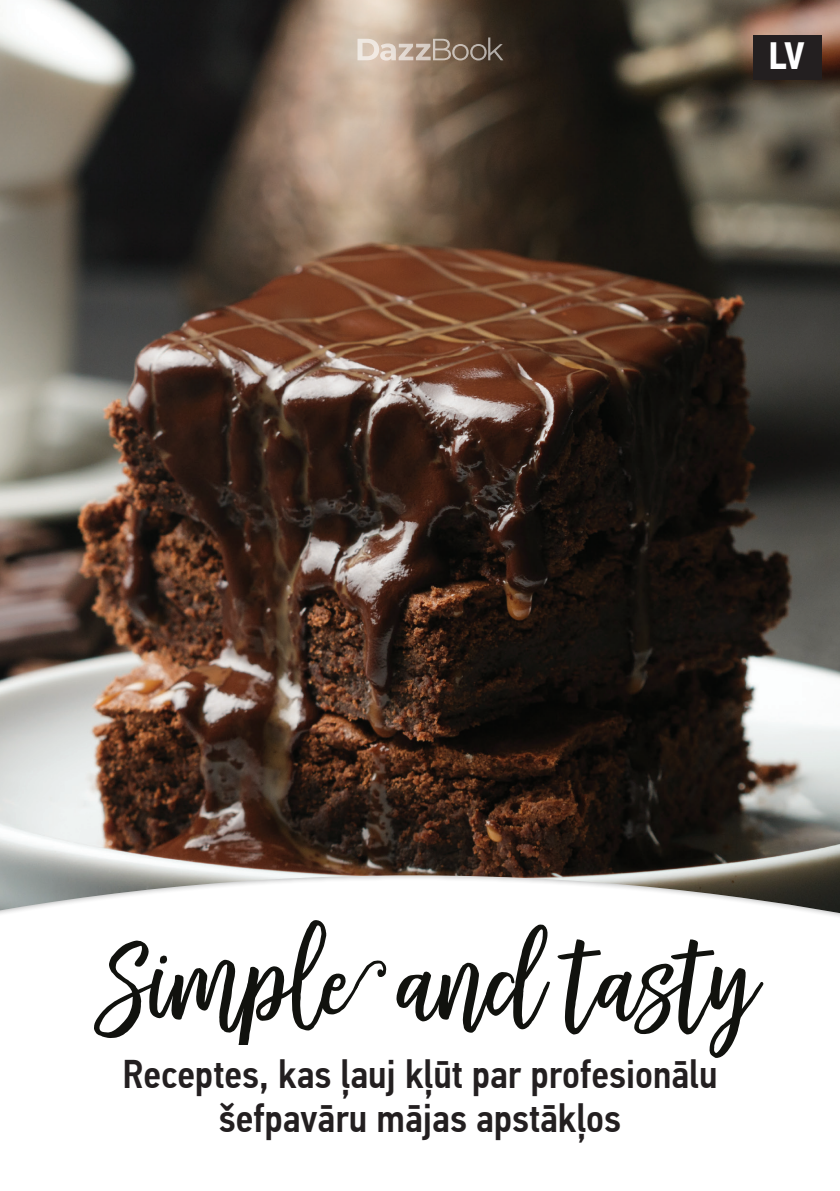
<style>
.page{position:relative;width:840px;height:1191px;background:#fff}
.page>*{position:absolute;margin:0;border:0;box-sizing:border-box;transform-origin:0 0}
.t1{font:700 44.4px "Montserrat";color:#fff}
.text_tabela{font:500 40px/44px "PF Din Text Cond Pro";color:#231f20;text-align:center}
.text_tabela-2{font:700 38px "PF Din Text Cond Pro";color:#fff}
.t2{font:600 29px/34.8px "Montserrat";color:#11120e;text-align:center}
</style>
<div class="page">
<img style="left:0;top:0;width:839px;height:875px">
<svg style="left:0;top:875px;width:839px;height:110px"></svg>
<svg style="left:94px;top:920px;width:292px;height:125px"></svg>
<svg style="left:396px;top:924px;width:367px;height:134px"></svg>
<svg style="left:357px;top:37px;width:146px;height:24px;background:#a59486"></svg>
<div style="left:141px;top:1045px;width:567px;height:79px;background:#fff"></div>
<div style="left:753px;top:35px;width:68px;height:45px;background:#231f20"></div>
<p class="t1" style="left:765px;top:25px;width:43px">IT</p>
<p class="text_tabela-2" style="left:768px;top:33px;width:38px">LV</p>
<p class="text_tabela" style="left:122px;top:1052px;width:596px">Receptes, kas ļauj kļūt par profesionālu šefpavāru mājas apstākļos</p>
<p class="t2" style="left:165px;top:1055px;width:515px">ricette che ti renderanno uno chef professionista a casa tua</p>
</div>
